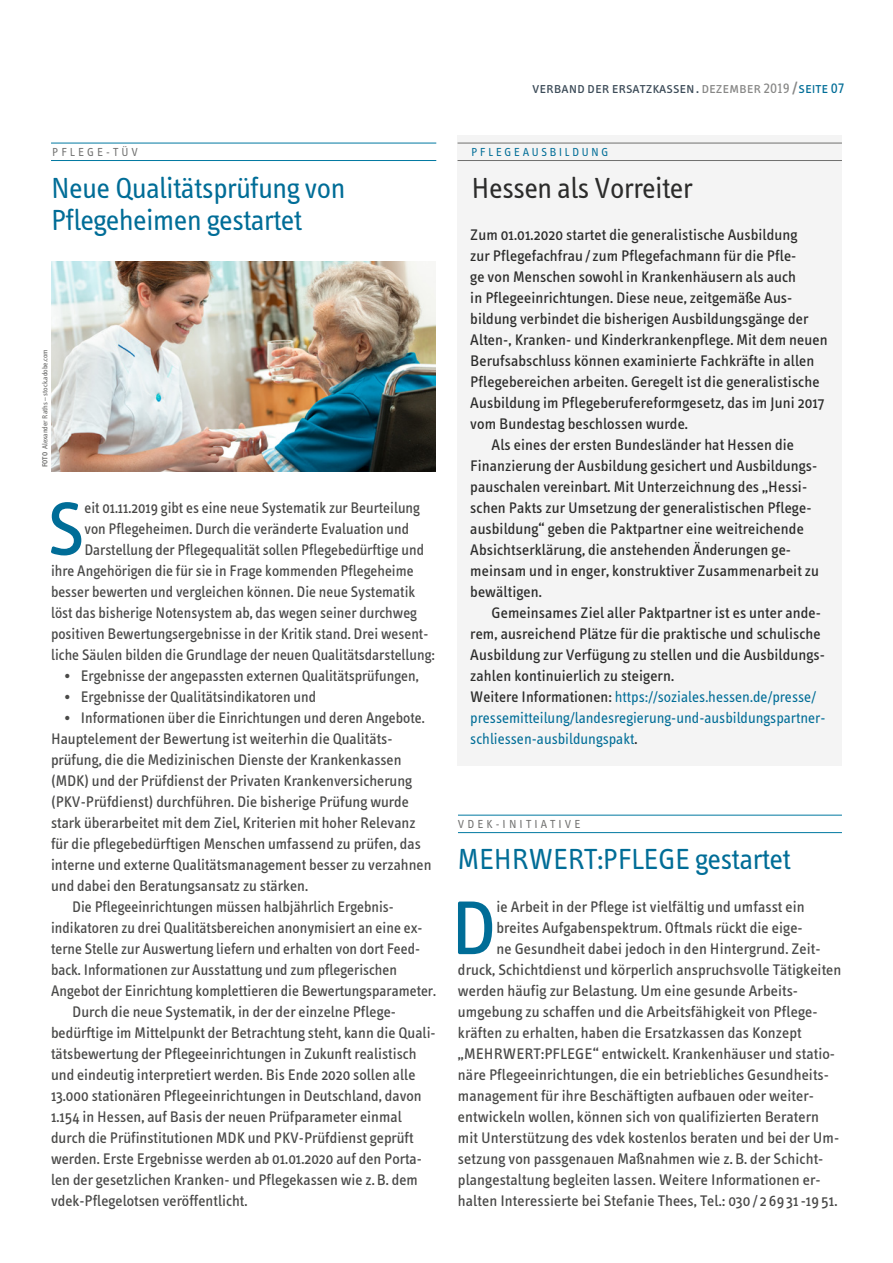
<style>
.page{position:relative;width:893px;height:1263px;background:#fff}
.page>*{position:absolute;margin:0;border:0;box-sizing:border-box;transform-origin:0 0}
._2_Meldung_x_Copy_Meldung_Initial_UA{font:78.15px "Info Text";color:#006d97}
._2_Meldung_X_Head_Meldung_UA{font:30px/31.5px "Info Text";letter-spacing:-.015em;color:#006d97}
._3_Rubrik_X_Head_Rubrik_UA{font:30px "Info Text";color:#2c2c2b}
._2_Meldung_X_Copy_Meldung_Text_UA{font:15.75px/21px "Info Text";color:#494948}
._2_Meldung_x_Copy_Meldung_Initial_UA-2{font:15.75px "Info Text";letter-spacing:.005em;color:#494948}
._3_Rubrik_X_Copy_Rubrik_Einzug_UA{font:15.75px/21px "Info Text";letter-spacing:.005em;color:#2c2c2b}
._3_Rubrik_X_Copy_Rubrik_UA{font:15.75px/21px "Info Text";letter-spacing:.005em;color:#2c2c2b}
._3_Rubrik_X_Copy_Rubrik_UA-2{font:15.75px/21px "Info Text";color:#006d97}
.t1{font:15.75px "Info Text Normal Caps";color:#3c4b58}
._2_Meldung_X_Head_Meldung_UA-2{font:12px "Info Text";color:#6f6f6e}
._3_Rubrik_X_Head_Rubrik_UA-2{font:12px "Info OT Text";color:#006d97}
.t2{font:7.5px "Info Text";color:#6f6f6e}
.s1{font-weight:600}
.s2{color:#878786}
.s3{font-family:"Info Text Semi Bold Caps";color:#878786}
.s4{color:#006d97}
.s5{color:#2c2c2b}
</style>
<div class="page">
<hr style="left:51px;top:143px;width:385px;height:1px;background:#0078a1">
<hr style="left:51px;top:160px;width:385px;height:1px;background:#0078a1">
<hr style="left:458px;top:815px;width:384px;height:1px;background:#0078a1">
<hr style="left:458px;top:832px;width:384px;height:1px;background:#0078a1">
<div style="left:458px;top:135px;width:384px;height:630px;background:#f4f4f4"></div>
<img style="left:51px;top:261px;width:385px;height:210px">
<hr style="left:458px;top:143px;width:384px;height:1px;background:#6f6f6e">
<hr style="left:458px;top:160px;width:384px;height:1px;background:#6f6f6e">
<h2 class="_2_Meldung_X_Head_Meldung_UA-2" style="left:52px;top:145px;width:88px">PFLEGE- TÜV</h2>
<h2 class="_2_Meldung_X_Head_Meldung_UA" style="left:51px;top:173px;width:297px">Neue Qualitätsprüfung von<br>Pflegeheimen gestartet</h2>
<p class="t2" style="left:41px;top:467px;width:119px;rotate:-90deg"><span class="s1">FOTO</span> Alexander Raths – stock.adobe.com</p>
<p class="_2_Meldung_x_Copy_Meldung_Initial_UA" style="left:48px;top:485px;width:38px">S</p>
<p class="_2_Meldung_x_Copy_Meldung_Initial_UA-2" style="left:84px;top:499px;width:337px">eit 01.11.2019 gibt es eine neue Systematik zur Beurteilung</p>
<p class="_2_Meldung_x_Copy_Meldung_Initial_UA-2" style="left:84px;top:520px;width:326px">von Pflegeheimen. Durch die veränderte Evaluation und</p>
<p class="_2_Meldung_x_Copy_Meldung_Initial_UA-2" style="left:84px;top:541px;width:341px">Darstellung der Pflegequalität sollen Pflegebedürftige und</p>
<p class="_2_Meldung_x_Copy_Meldung_Initial_UA-2" style="left:51px;top:562px;width:364px">ihre Angehörigen die für sie in Frage kommenden Pflegeheime</p>
<p class="_2_Meldung_x_Copy_Meldung_Initial_UA-2" style="left:51px;top:583px;width:366px">besser bewerten und vergleichen können. Die neue Systematik</p>
<p class="_2_Meldung_x_Copy_Meldung_Initial_UA-2" style="left:51px;top:604px;width:367px">löst das bisherige Notensystem ab, das wegen seiner durchweg</p>
<p class="_2_Meldung_x_Copy_Meldung_Initial_UA-2" style="left:51px;top:625px;width:379px">positiven Bewertungsergebnisse in der Kritik stand. Drei wesent-</p>
<p class="_2_Meldung_x_Copy_Meldung_Initial_UA-2" style="left:51px;top:646px;width:385px">liche Säulen bilden die Grundlage der neuen Qualitätsdarstellung:</p>
<p class="_2_Meldung_X_Copy_Meldung_Text_UA" style="left:64px;top:665px;width:356px">• Ergebnisse der angepassten externen Qualitätsprüfungen,</p>
<p class="_2_Meldung_X_Copy_Meldung_Text_UA" style="left:64px;top:686px;width:254px">• Ergebnisse der Qualitätsindikatoren und</p>
<p class="_2_Meldung_X_Copy_Meldung_Text_UA" style="left:64px;top:707px;width:362px">• Informationen über die Einrichtungen und deren Angebote.</p>
<p class="_2_Meldung_X_Copy_Meldung_Text_UA" style="left:51px;top:728px;width:382px">Hauptelement der Bewertung ist weiterhin die Qualitäts&shy;prüfung, die die Medizinischen Dienste der Krankenkassen (MDK) und der Prüfdienst der Privaten Krankenversicherung (PKV-Prüfdienst) durchführen. Die bisherige Prüfung wurde stark überarbeitet mit dem Ziel, Kriterien mit hoher Relevanz für die pflegebedürftigen Menschen umfassend zu prüfen, das interne und externe Qualitätsmanagement besser zu verzahnen und dabei den Beratungsansatz zu stärken.</p>
<p class="_2_Meldung_X_Copy_Meldung_Text_UA" style="left:51px;top:896px;width:386px;text-indent:21px">Die Pflegeeinrichtungen müssen halbjährlich Ergebnis&shy;indikatoren zu drei Qualitätsbereichen anonymisiert an eine ex&shy;terne Stelle zur Auswertung liefern und erhalten von dort Feed&shy;back. Informationen zur Ausstattung und zum pflegerischen Angebot der Einrichtung komplettieren die Bewertungsparameter.</p>
<p class="_2_Meldung_X_Copy_Meldung_Text_UA" style="left:51px;top:1001px;width:386px;text-indent:21px">Durch die neue Systematik, in der der einzelne Pflege&shy;bedürftige im Mittelpunkt der Betrachtung steht, kann die Quali&shy;tätsbewertung der Pflegeeinrichtungen in Zukunft realistisch und eindeutig interpretiert werden. Bis Ende 2020 sollen alle 13.000 stationären Pflegeeinrichtungen in Deutschland, davon 1.154 in Hessen, auf Basis der neuen Prüfparameter einmal durch die Prüfinstitutionen MDK und PKV-Prüfdienst geprüft werden. Erste Ergebnisse werden ab 01.01.2020 auf den Porta&shy;len der gesetzlichen Kranken- und Pflegekassen wie z.B. dem vdek-Pflegelotsen veröffentlicht.</p>
<p class="t1" style="left:532px;top:79px;width:314px">verband der ersatzkassen. <span class="s2">dezember 2019</span> <span class="s3">/</span><span class="s4">seite 07</span></p>
<h2 class="_3_Rubrik_X_Head_Rubrik_UA-2" style="left:472px;top:145px;width:139px">PFLEGEAUSBILDUNG</h2>
<h2 class="_3_Rubrik_X_Head_Rubrik_UA" style="left:472px;top:172px;width:223px">Hessen als Vorreiter</h2>
<p class="_3_Rubrik_X_Copy_Rubrik_UA" style="left:470px;top:224px;width:359px">Zum 01.01.2020 startet die generalistische Ausbildung<br>zur Pflegefachfrau /zum Pflegefachmann für die Pfle-<br>ge von Menschen sowohl in Krankenhäusern als auch<br>in Pflegeeinrichtungen. Diese neue, zeitgemäße Aus&shy;bildung verbindet die bisherigen Ausbildungsgänge der Alten-, Kranken- und Kinderkrankenpflege. Mit dem neuen Berufsabschluss können examinierte Fachkräfte in allen Pflegebereichen arbeiten. Geregelt ist die generalistische Ausbildung im Pflegeberufereformgesetz, das im Juni 2017 vom Bundestag beschlossen wurde.</p>
<p class="_3_Rubrik_X_Copy_Rubrik_Einzug_UA" style="left:470px;top:434px;width:350px;text-indent:21px">Als eines der ersten Bundesländer hat Hessen die Finanzierung der Ausbildung gesichert und Ausbildungs&shy;pauschalen vereinbart. Mit Unterzeichnung des „Hessi&shy;schen Pakts zur Umsetzung der generalistischen Pflege&shy;ausbildung“ geben die Paktpartner eine weitreichende Absichtserklärung, die anstehenden Änderungen ge&shy;meinsam und in enger, konstruktiver Zusammenarbeit zu bewältigen.</p>
<p class="_3_Rubrik_X_Copy_Rubrik_Einzug_UA" style="left:470px;top:602px;width:356px;text-indent:21px">Gemeinsames Ziel aller Paktpartner ist es unter ande&shy;rem, ausreichend Plätze für die praktische und schulische Ausbildung zur Verfügung zu stellen und die Ausbildungs&shy;zahlen kontinuierlich zu steigern.</p>
<p class="_3_Rubrik_X_Copy_Rubrik_UA-2" style="left:470px;top:686px;width:354px"><span class="s5">Weitere Informationen:</span> https://soziales.hessen.de/presse/ pressemitteilung/landesregierung-und-ausbildungspartner-- schliessen-ausbildungspakt<span class="s5">.</span></p>
<h2 class="_2_Meldung_X_Head_Meldung_UA-2" style="left:458px;top:817px;width:124px">VDEK- INITIATIVE</h2>
<h2 class="_2_Meldung_X_Head_Meldung_UA" style="left:458px;top:843px;width:335px">MEHRWERT:PFLEGE gestartet</h2>
<p class="_2_Meldung_x_Copy_Meldung_Initial_UA" style="left:451px;top:884px;width:47px">D</p>
<p class="_2_Meldung_x_Copy_Meldung_Initial_UA-2" style="left:496px;top:898px;width:310px">ie Arbeit in der Pflege ist vielfältig und umfasst ein</p>
<p class="_2_Meldung_x_Copy_Meldung_Initial_UA-2" style="left:496px;top:919px;width:308px">breites Aufgabenspektrum. Oftmals rückt die eige-</p>
<p class="_2_Meldung_x_Copy_Meldung_Initial_UA-2" style="left:496px;top:940px;width:326px">ne Gesundheit dabei jedoch in den Hintergrund. Zeit-</p>
<p class="_2_Meldung_x_Copy_Meldung_Initial_UA-2" style="left:458px;top:961px;width:385px">druck, Schichtdienst und körperlich anspruchsvolle Tätigkeiten</p>
<p class="_2_Meldung_x_Copy_Meldung_Initial_UA-2" style="left:458px;top:982px;width:342px">werden häufig zur Belastung. Um eine gesunde Arbeits-</p>
<p class="_2_Meldung_x_Copy_Meldung_Initial_UA-2" style="left:458px;top:1003px;width:361px">umgebung zu schaffen und die Arbeitsfähigkeit von Pflege-</p>
<p class="_2_Meldung_x_Copy_Meldung_Initial_UA-2" style="left:458px;top:1024px;width:345px">kräften zu erhalten, haben die Ersatzkassen das Konzept</p>
<p class="_2_Meldung_x_Copy_Meldung_Initial_UA-2" style="left:458px;top:1045px;width:379px">„MEHRWERT:PFLEGE“ entwickelt. Krankenhäuser und statio-</p>
<p class="_2_Meldung_x_Copy_Meldung_Initial_UA-2" style="left:458px;top:1066px;width:373px">näre Pflegeeinrichtungen, die ein betriebliches Gesundheits-</p>
<p class="_2_Meldung_x_Copy_Meldung_Initial_UA-2" style="left:458px;top:1087px;width:358px">management für ihre Beschäftigten aufbauen oder weiter-</p>
<p class="_2_Meldung_x_Copy_Meldung_Initial_UA-2" style="left:458px;top:1108px;width:363px">entwickeln wollen, können sich von qualifizierten Beratern</p>
<p class="_2_Meldung_x_Copy_Meldung_Initial_UA-2" style="left:458px;top:1129px;width:383px">mit Unterstützung des vdek kostenlos beraten und bei der Um-</p>
<p class="_2_Meldung_x_Copy_Meldung_Initial_UA-2" style="left:458px;top:1150px;width:367px">setzung von passgenauen Maßnahmen wie z.B. der Schicht-</p>
<p class="_2_Meldung_x_Copy_Meldung_Initial_UA-2" style="left:458px;top:1171px;width:364px">plangestaltung begleiten lassen. Weitere Informationen er-</p>
<p class="_2_Meldung_x_Copy_Meldung_Initial_UA-2" style="left:458px;top:1192px;width:381px">halten Interessierte bei Stefanie Thees, Tel.: 030 / 2 69 31-19 51.</p>
</div>
